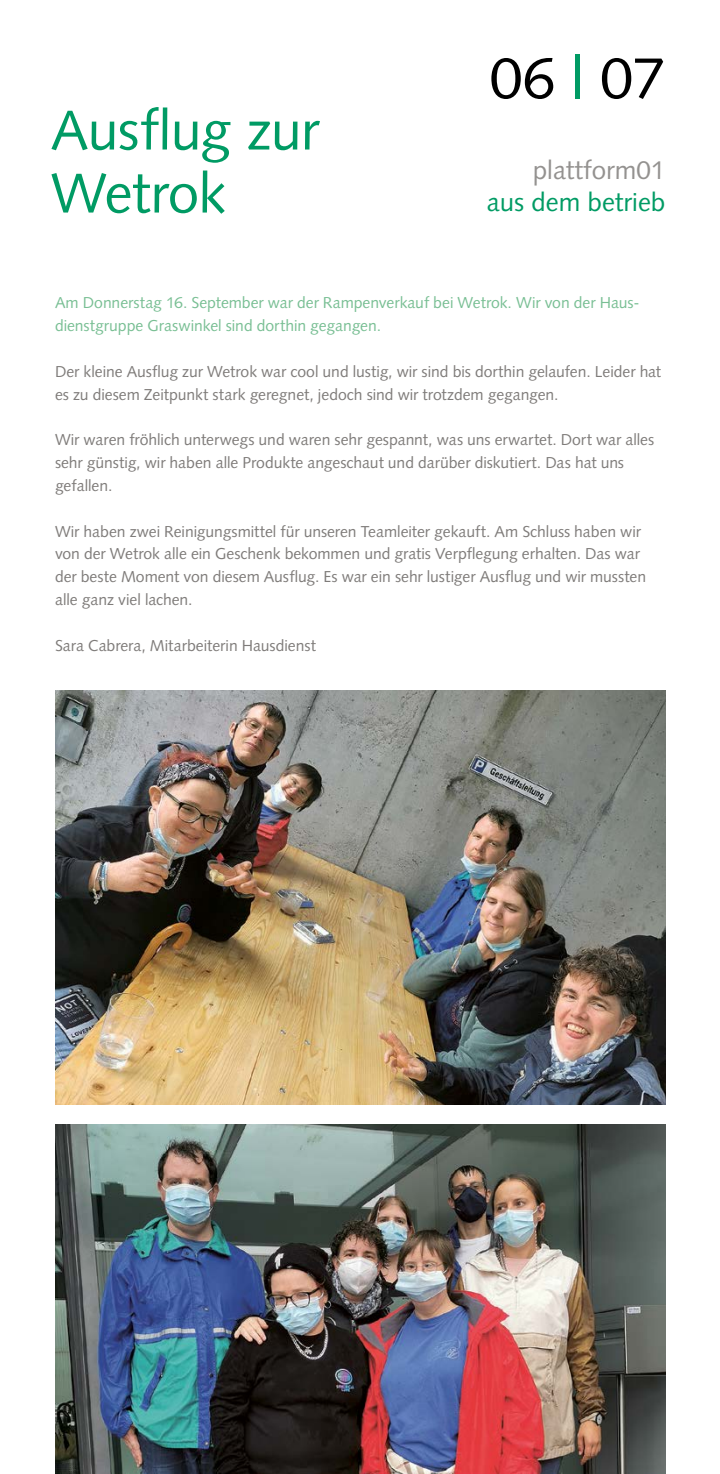
<style>
.page{position:relative;width:720px;height:1474px;background:#fff}
.page>*{position:absolute;margin:0;border:0;box-sizing:border-box;transform-origin:0 0}
.t1{font:58.45px "Syntax LT Std";color:#000}
.t2{font:56px/63px "Syntax LT Std";letter-spacing:-.015em;color:#009b64}
.t3{font:25.9px "Syntax LT Std";color:#009b64}
.t4{font:25.9px "Syntax LT Std";color:#949290}
.t5{font:15.75px/22.8px "Syntax LT Std";letter-spacing:-.005em;color:#7f7c7a}
.t6{font:15.75px/22.8px "Syntax LT Std";letter-spacing:-.005em;color:#79bf94}
.s1{color:#009b64}
</style>
<div class="page">
<img style="left:55px;top:1124px;width:610px;height:349px">
<img style="left:55px;top:691px;width:610px;height:413px">
<h2 class="t2" style="left:51px;top:99px;width:270px">Ausflug zur<br>Wetrok</h2>
<h1 class="t1" style="left:489px;top:44px;width:177px">06 <span class="s1">|</span> 07</h1>
<h3 class="t4" style="left:532px;top:155px;width:134px">plattform01</h3>
<h3 class="t3" style="left:486px;top:186px;width:180px">aus dem betrieb</h3>
<p class="t6" style="left:55px;top:291px;width:585px">Am Donnerstag 16. September war der Rampenverkauf bei Wetrok. Wir von der Haus&shy;dienstgruppe Graswinkel sind dorthin gegangen.</p>
<p class="t5" style="left:55px;top:360px;width:607px">Der kleine Ausflug zur Wetrok war cool und lustig, wir sind bis dorthin gelaufen. Leider hat es zu diesem Zeitpunkt stark geregnet, jedoch sind wir trotzdem gegangen.</p>
<p class="t5" style="left:55px;top:428px;width:600px">Wir waren fröhlich unterwegs und waren sehr gespannt, was uns erwartet. Dort war alles sehr günstig, wir haben alle Produkte angeschaut und darüber diskutiert. Das hat uns gefallen.</p>
<p class="t5" style="left:55px;top:520px;width:592px">Wir haben zwei Reinigungsmittel für unseren Teamleiter gekauft. Am Schluss haben wir von der Wetrok alle ein Geschenk bekommen und gratis Verpflegung erhalten. Das war der beste Moment von diesem Ausflug. Es war ein sehr lustiger Ausflug und wir mussten alle ganz viel lachen.</p>
<p class="t5" style="left:55px;top:634px;width:262px">Sara Cabrera, Mitarbeiterin Hausdienst</p>
</div>
